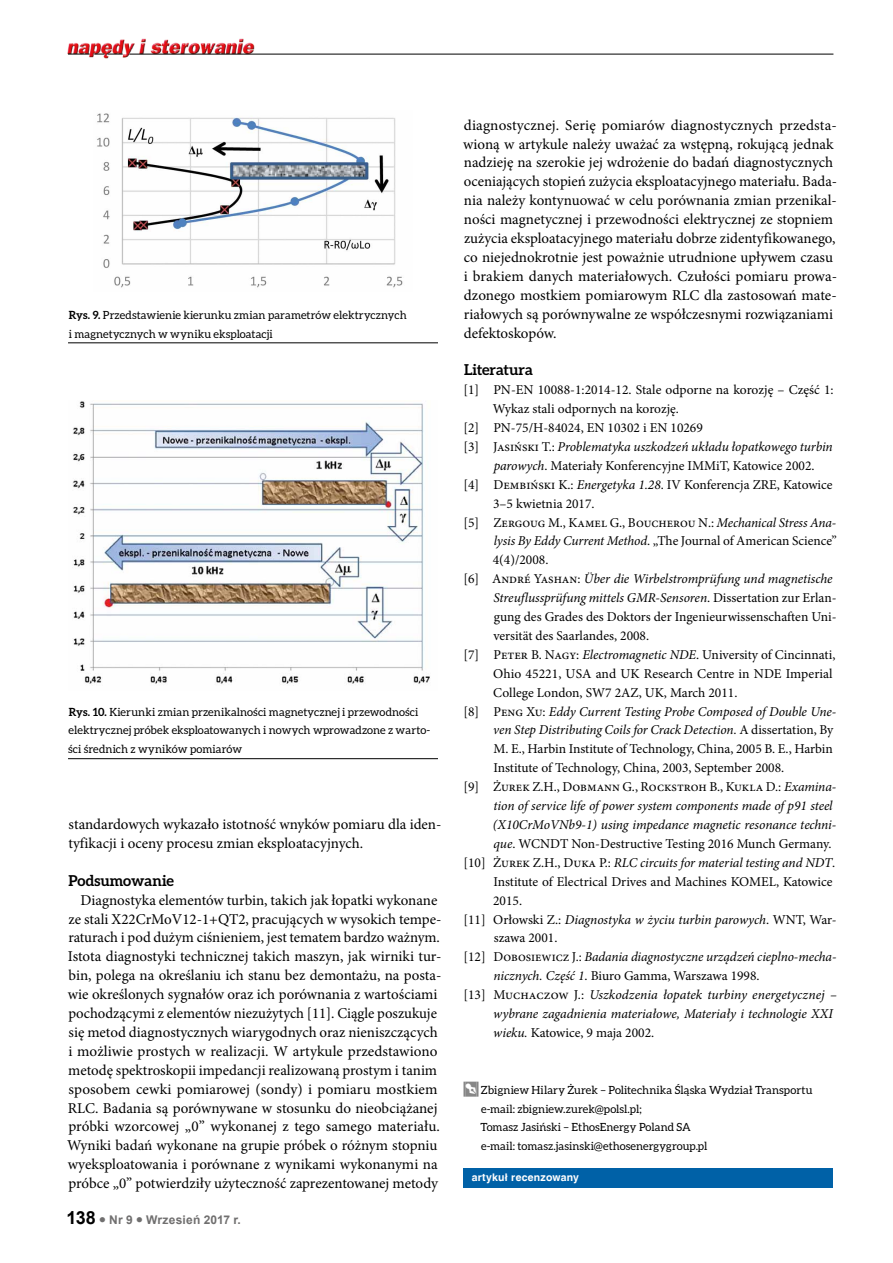
<style>
.page{position:relative;width:893px;height:1263px;background:#fff}
.page>*{position:absolute;margin:0;border:0;box-sizing:border-box;transform-origin:0 0}
.t1{font:15px/18.9px "Minion Pro";color:#000}
.t2{font:700 15px "Aleo";letter-spacing:-.005em;color:#000}
.t3{font:13.5px "Minion Pro";color:#000}
.t4{font:italic 13.5px "Minion Pro";letter-spacing:-.005em;color:#000}
.t5{font:700 12px "Arial";letter-spacing:.015em;color:#706f6f}
.t6{font:11.25px/18.9px "Aleo";letter-spacing:.005em;color:#000}
.t7{font:700 10.5px "Switzerland";letter-spacing:.02em;color:#fff}
.s1{font-weight:700}
.s2{font-size:18px;color:#000}
.s3{font-style:normal}
.s4{font-style:italic}
</style>
<div class="page">
<img style="left:67px;top:38px;width:190px;height:21px">
<hr style="left:129px;top:54px;width:704px;height:1px;background:#000">
<svg style="left:68px;top:54px;width:55px;height:1px"></svg>
<hr style="left:68px;top:758px;width:370px;height:1px;background:#000">
<img style="left:73px;top:401px;width:357px;height:283px">
<hr style="left:463px;top:1082px;width:3px;height:15px;background:#878787">
<hr style="left:68px;top:343px;width:370px;height:1px;background:#000">
<img style="left:97px;top:113px;width:306px;height:175px">
<div style="left:463px;top:1168px;width:370px;height:19px;background:#0061a7"></div>
<svg style="left:466px;top:1082px;width:12px;height:15px"></svg>
<p class="t6" style="left:69px;top:305px;width:340px"><span class="s1">Rys. 9.</span> Przedstawienie kierunku zmian parametrów elektrycznych i magnetycznych w wyniku eksploatacji</p>
<p class="t6" style="left:68px;top:702px;width:364px"><span class="s1">Rys. 10.</span> Kierunki zmian przenikalności magnetycznej i przewodności elektrycznej próbek eksploatowanych i nowych wprowadzone z warto&shy;ści średnich z wyników pomiarów</p>
<p class="t1" style="left:68px;top:815px;width:375px">standardowych wykazało istotność wnyków pomiaru dla iden&shy;tyfikacji i oceny procesu zmian eksploatacyjnych.</p>
<p class="t2" style="left:69px;top:872px;width:107px">Podsumowanie</p>
<p class="t1" style="left:67px;top:890px;width:376px;text-indent:13px">Diagnostyka elementów turbin, takich jak łopatki wykonane ze stali X22CrMoV12-1+QT2, pracujących w wysokich tempe&shy;raturach i pod dużym ciśnieniem, jest tematem bardzo ważnym.<br>Istota diagnostyki technicznej takich maszyn, jak wirniki tur&shy;bin, polega na określaniu ich stanu bez demontażu, na posta&shy;wie określonych sygnałów oraz ich porównania z wartościami pochodzącymi z elementów niezużytych [11]. Ciągle poszukuje się metod diagnostycznych wiarygodnych oraz nieniszczących i możliwie prostych w realizacji. W artykule przedstawiono metodę spektroskopii impedancji realizowaną prostym i tanim sposobem cewki pomiarowej (sondy) i pomiaru mostkiem RLC. Badania są porównywane w stosunku do nieobciążanej próbki wzorcowej „0” wykonanej z tego samego materiału.<br>Wyniki badań wykonane na grupie próbek o różnym stopniu wyeksploatowania i porównane z wynikami wykonanymi na próbce „0” potwierdziły użyteczność zaprezentowanej metody</p>
<p class="t5" style="left:67px;top:1212px;width:176px"><span class="s2">138</span> ● Nr 9 ● Wrzesień 2017 r.</p>
<p class="t1" style="left:463px;top:115px;width:375px">diagnostycznej. Serię pomiarów diagnostycznych przedsta&shy;wioną w artykule należy uważać za wstępną, rokującą jednak nadzieję na szerokie jej wdrożenie do badań diagnostycznych oceniających stopień zużycia eksploatacyjnego materiału. Bada&shy;nia należy kontynuować w celu porównania zmian przenikal&shy;ności magnetycznej i przewodności elektrycznej ze stopniem zużycia eksploatacyjnego materiału dobrze zidentyfikowanego, co niejednokrotnie jest poważnie utrudnione upływem czasu i brakiem danych materiałowych. Czułości pomiaru prowa&shy;dzonego mostkiem pomiarowym RLC dla zastosowań mate&shy;riałowych są porównywalne ze współczesnymi rozwiązaniami defektoskopów.</p>
<p class="t2" style="left:464px;top:361px;width:70px">Literatura</p>
<p class="t3" style="left:463px;top:381px;width:372px">[1] PN-EN 10088-1:2014-12. Stale odporne na korozję – Część 1:</p>
<p class="t3" style="left:493px;top:400px;width:188px">Wykaz stali odpornych na korozję.</p>
<p class="t3" style="left:463px;top:419px;width:241px">[2] PN-75/H-84024, EN 10302 i EN 10269</p>
<p class="t4" style="left:463px;top:437px;width:371px"><span class="s3">[3] Jasiński T.:</span> Problematyka uszkodzeń układu łopatkowego turbin</p>
<p class="t3" style="left:494px;top:456px;width:322px"><span class="s4">parowych</span>. Materiały Konferencyjne IMMiT, Katowice 2002.</p>
<p class="t3" style="left:463px;top:475px;width:371px">[4] Dembiński K.: <span class="s4">Energetyka 1.28</span>. IV Konferencja ZRE, Katowice</p>
<p class="t3" style="left:493px;top:494px;width:103px">3–5 kwietnia 2017.</p>
<p class="t3" style="left:463px;top:513px;width:374px">[5] Zergoug M., Kamel G., Boucherou N.: <span class="s4">Mechanical Stress Ana-</span></p>
<p class="t3" style="left:494px;top:532px;width:344px"><span class="s4">lysis By Eddy Current Method</span>. „The Journal of American Science”</p>
<p class="t3" style="left:493px;top:551px;width:57px">4(4)/2008.</p>
<p class="t4" style="left:463px;top:570px;width:371px"><span class="s3">[6] André Yashan:</span> Über die Wirbelstromprüfung und magnetische</p>
<p class="t4" style="left:493px;top:589px;width:345px">Streuflussprüfung mittels GMR-Sensoren<span class="s3">. Dissertation zur Erlan-</span></p>
<p class="t3" style="left:494px;top:608px;width:344px">gung des Grades des Doktors der Ingenieurwissenschaften Uni-</p>
<p class="t3" style="left:493px;top:627px;width:157px">versität des Saarlandes, 2008.</p>
<p class="t3" style="left:463px;top:645px;width:374px">[7] Peter B. Nagy: <span class="s4">Electromagnetic NDE</span>. University of Cincinnati,</p>
<p class="t3" style="left:493px;top:664px;width:341px">Ohio 45221, USA and UK Research Centre in NDE Imperial</p>
<p class="t3" style="left:493px;top:683px;width:246px">College London, SW7 2AZ, UK, March 2011.</p>
<p class="t4" style="left:463px;top:702px;width:374px"><span class="s3">[8] Peng Xu:</span> Eddy Current Testing Probe Composed of Double Une-</p>
<p class="t4" style="left:493px;top:721px;width:342px">ven Step Distributing Coils for Crack Detection. <span class="s3">A dissertation, By</span></p>
<p class="t3" style="left:493px;top:740px;width:341px">M. E., Harbin Institute of Technology, China, 2005 B. E., Harbin</p>
<p class="t3" style="left:493px;top:759px;width:292px">Institute of Technology, China, 2003, September 2008.</p>
<p class="t3" style="left:463px;top:778px;width:375px">[9] Żurek Z.H., Dobmann G., Rockstroh B., Kukla D.: <span class="s4">Examina-</span></p>
<p class="t4" style="left:493px;top:796px;width:341px">tion of service life of power system components made of p91 steel</p>
<p class="t4" style="left:493px;top:815px;width:345px">(X10CrMoVNb9-1) using impedance magnetic resonance techni-</p>
<p class="t3" style="left:494px;top:834px;width:339px"><span class="s4">que</span>. WCNDT Non-Destructive Testing 2016 Munch Germany.</p>
<p class="t4" style="left:463px;top:853px;width:373px"><span class="s3">[10] Żurek Z.H., Duka P.:</span> RLC circuits for material testing and NDT<span class="s3">.</span></p>
<p class="t3" style="left:493px;top:872px;width:341px">Institute of Electrical Drives and Machines KOMEL, Katowice</p>
<p class="t3" style="left:493px;top:891px;width:30px">2015.</p>
<p class="t4" style="left:463px;top:910px;width:375px"><span class="s3">[11] Orłowski Z.:</span> Diagnostyka w życiu turbin parowych<span class="s3">. WNT, War-</span></p>
<p class="t3" style="left:494px;top:929px;width:65px">szawa 2001.</p>
<p class="t4" style="left:463px;top:948px;width:375px"><span class="s3">[12] Dobosiewicz J.:</span> Badania diagnostyczne urządzeń cieplno-mecha-</p>
<p class="t3" style="left:493px;top:967px;width:268px"><span class="s4">nicznych. Część 1</span>. Biuro Gamma, Warszawa 1998.</p>
<p class="t4" style="left:463px;top:985px;width:375px"><span class="s3">[13] Muchaczow J.:</span> Uszkodzenia łopatek turbiny energetycznej –</p>
<p class="t4" style="left:493px;top:1004px;width:341px">wybrane zagadnienia materiałowe, Materiały i technologie XXI</p>
<p class="t3" style="left:493px;top:1023px;width:163px"><span class="s4">wieku.</span> Katowice, 9 maja 2002.</p>
<p class="t6" style="left:480px;top:1080px;width:333px">Zbigniew Hilary Żurek – Politechnika Śląska Wydział Transportu e-mail: zbigniew.zurek@polsl.pl;<br>Tomasz Jasiński – EthosEnergy Poland SA<br>e-mail: tomasz.jasinski@ethosenergygroup.pl</p>
<p class="t7" style="left:472px;top:1171px;width:109px">artykuł recenzowany</p>
</div>
